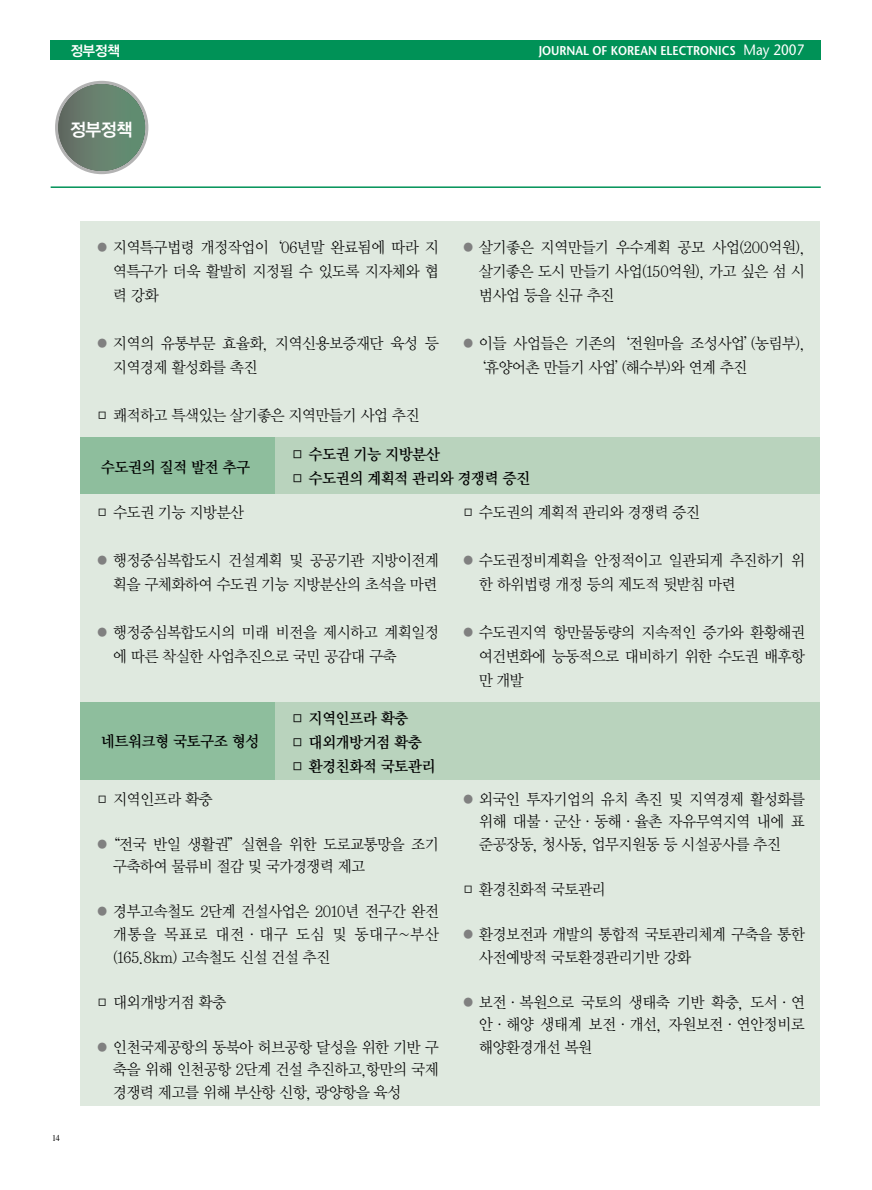
<style>
.page{position:relative;width:872px;height:1190px;background:#fff}
.page>*{position:absolute;margin:0;border:0;box-sizing:border-box;transform-origin:0 0}
.t1{font:18px "YGO14";color:#fff;scale:.95 1}
.t2{font:15.75px/24px "Y Mj O12";letter-spacing:-.095em;color:#000;text-align:justify;scale:.95 1}
.t3{font:15.75px "Y Mj O14";letter-spacing:-.095em;color:#000;scale:.95 1}
.t4{font:14.25px "YGO14";color:#fff;scale:.95 1}
.t5{font:600 12.75px "Stone Sans";color:#fff;scale:.9 1}
.t6{font:9px "Times";color:#000;scale:.9 1}
.s1{font-weight:400;font-size:15px}
.s2{color:#808080}
</style>
<div class="page">
<div style="left:80px;top:221px;width:740px;height:885px;background:#dfe9df"></div>
<div style="left:51px;top:40px;width:769px;height:20px;background:#009257"></div>
<hr style="left:51px;top:186px;width:769px;height:2px;background:#009257">
<img style="left:58px;top:84px;width:87px;height:87px;border-radius:50%">
<div style="left:55px;top:81px;width:93px;height:93px;border:3px solid #b3b3b3;border-radius:50%"></div>
<div style="left:80px;top:437px;width:740px;height:56px;background:#b9d3bd"></div>
<div style="left:80px;top:437px;width:195px;height:56px;background:#8ebe9d"></div>
<div style="left:80px;top:702px;width:740px;height:77px;background:#b9d3bd"></div>
<div style="left:80px;top:702px;width:195px;height:77px;background:#8ebe9d"></div>
<p class="t4" style="left:70px;top:44px;width:54px">정부정책</p>
<p class="t5" style="left:538px;top:46px;width:297px">JOURNAL OF KOREAN ELECTRONICS <span class="s1">May 2007</span></p>
<p class="t1" style="left:69px;top:121px;width:68px">정부정책</p>
<p class="t6" style="left:52px;top:1134px;width:10px">14</p>
<p class="t2" style="left:113px;top:236px;width:345px;text-indent:-18px"><span class="s2">●</span> 지역특구법령 개정작업이‘06년말 완료됨에 따라 지 역특구가 더욱 활발히 지정될 수 있도록 지자체와 협 력 강화</p>
<p class="t2" style="left:113px;top:332px;width:345px;text-indent:-18px"><span class="s2">●</span> 지역의 유통부문 효율화, 지역신용보증재단 육성 등 지역경제 활성화를 촉진</p>
<p class="t2" style="left:95px;top:404px;width:344px">□ 쾌적하고 특색있는 살기좋은 지역만들기 사업 추진</p>
<p class="t2" style="left:478px;top:236px;width:345px;text-indent:-18px"><span class="s2">●</span> 살기좋은 지역만들기 우수계획 공모 사업(200억원), 살기좋은 도시 만들기 사업(150억원), 가고 싶은 섬 시 범사업 등을 신규 추진</p>
<p class="t2" style="left:471px;top:332px;width:353px;text-indent:-10px"><span class="s2">●</span> 이들 사업들은 기존의‘전원마을 조성사업’(농림부), ‘휴양어촌 만들기 사업’(해수부)와 연계 추진</p>
<p class="t3" style="left:100px;top:460px;width:160px">수도권의 질적 발전 추구</p>
<p class="t3" style="left:290px;top:447px;width:160px">□ 수도권 기능 지방분산</p>
<p class="t3" style="left:290px;top:471px;width:255px">□ 수도권의 계획적 관리와 경쟁력 증진</p>
<p class="t2" style="left:95px;top:501px;width:159px">□ 수도권 기능 지방분산</p>
<p class="t2" style="left:95px;top:549px;width:364px;text-align:right"><span class="s2">●</span> 행정중심복합도시 건설계획 및 공공기관 지방이전계 획을 구체화하여 수도권 기능 지방분산의 초석을 마련</p>
<p class="t2" style="left:113px;top:621px;width:345px;text-indent:-18px"><span class="s2">●</span> 행정중심복합도시의 미래 비전을 제시하고 계획일정 에 따른 착실한 사업추진으로 국민 공감대 구축</p>
<p class="t3" style="left:100px;top:734px;width:169px">네트워크형 국토구조 형성</p>
<p class="t3" style="left:290px;top:711px;width:126px">□ 지역인프라 확충</p>
<p class="t3" style="left:290px;top:735px;width:141px">□ 대외개방거점 확충</p>
<p class="t3" style="left:290px;top:759px;width:155px">□ 환경친화적 국토관리</p>
<p class="t2" style="left:95px;top:788px;width:126px">□ 지역인프라 확충</p>
<p class="t2" style="left:113px;top:834px;width:345px;line-height:22.5px;text-indent:-18px"><span class="s2">●</span>“전국 반일 생활권”실현을 위한 도로교통망을 조기 구축하여 물류비 절감 및 국가경쟁력 제고</p>
<p class="t2" style="left:113px;top:901px;width:345px;line-height:22.5px;text-indent:-18px"><span class="s2">●</span> 경부고속철도 2단계 건설사업은 2010년 전구간 완전 개통을 목표로 대전·대구 도심 및 동대구~부산 (165.8km) 고속철도 신설 건설 추진</p>
<p class="t2" style="left:95px;top:990px;width:140px">□ 대외개방거점 확충</p>
<p class="t2" style="left:113px;top:1036px;width:345px;line-height:22.5px;text-indent:-18px"><span class="s2">●</span> 인천국제공항의 동북아 허브공항 달성을 위한 기반 구 축을 위해 인천공항 2단계 건설 추진하고,항만의 국제 경쟁력 제고를 위해 부산항 신항, 광양항을 육성</p>
<p class="t2" style="left:460px;top:501px;width:254px">□ 수도권의 계획적 관리와 경쟁력 증진</p>
<p class="t2" style="left:478px;top:549px;width:345px;text-indent:-18px"><span class="s2">●</span> 수도권정비계획을 안정적이고 일관되게 추진하기 위 한 하위법령 개정 등의 제도적 뒷받침 마련</p>
<p class="t2" style="left:478px;top:621px;width:346px;text-indent:-18px"><span class="s2">●</span> 수도권지역 항만물동량의 지속적인 증가와 환황해권 여건변화에 능동적으로 대비하기 위한 수도권 배후항 만 개발</p>
<p class="t2" style="left:478px;top:789px;width:345px;line-height:22.5px;text-indent:-18px"><span class="s2">●</span> 외국인 투자기업의 유치 촉진 및 지역경제 활성화를 위해 대불·군산·동해·율촌 자유무역지역 내에 표 준공장동, 청사동, 업무지원동 등 시설공사를 추진</p>
<p class="t2" style="left:460px;top:878px;width:155px">□ 환경친화적 국토관리</p>
<p class="t2" style="left:478px;top:924px;width:345px;line-height:22.5px;text-indent:-18px"><span class="s2">●</span> 환경보전과 개발의 통합적 국토관리체계 구축을 통한 사전예방적 국토환경관리기반 강화</p>
<p class="t2" style="left:478px;top:991px;width:345px;line-height:22.5px;text-indent:-18px"><span class="s2">●</span> 보전·복원으로 국토의 생태축 기반 확충, 도서·연 안·해양 생태계 보전·개선, 자원보전·연안정비로 해양환경개선 복원</p>
</div>
